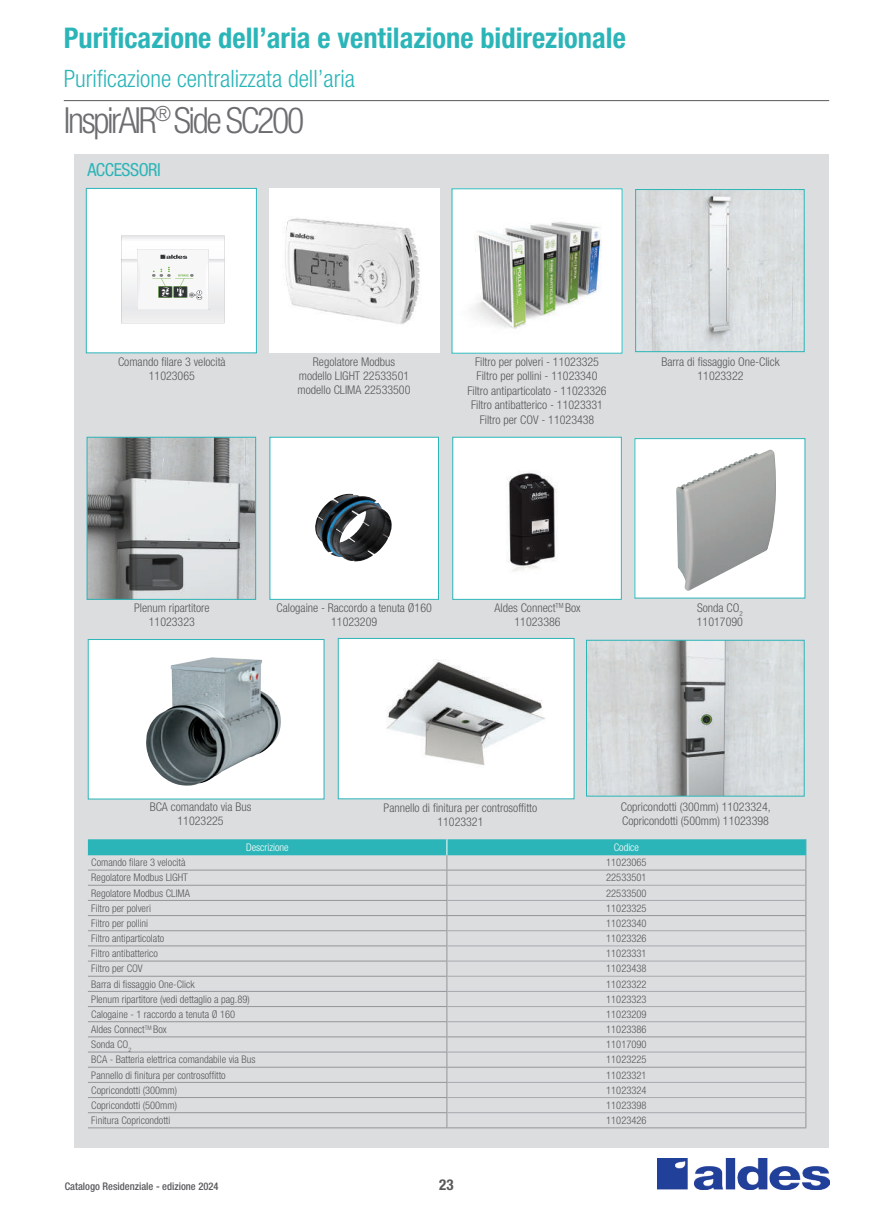
<style>
.page{position:relative;width:893px;height:1212px;background:#fff}
.page>*{position:absolute;margin:0;border:0;box-sizing:border-box;transform-origin:0 0}
.t1{font:300 condensed 36px "Helvetica Neue LT Std";letter-spacing:-.065em;color:#6c6d70}
.t2{font:700 condensed 28.5px "Helvetica Neue LT Std";color:#2cb5b8}
.t3{font:300 condensed 24px "Helvetica Neue LT Std";color:#2cb5b8}
.t4{font:condensed 18px "Helvetica Neue LT Std";letter-spacing:-.025em;color:#2cb5b8}
.t5{font:700 condensed 15px "Helvetica Neue LT Std";color:#57585a}
.t6{font:300 condensed 12px/14.4px "Helvetica Neue LT Std";color:#57585a;text-align:center}
.t7{font:300 condensed 10.5px "Helvetica Neue LT Std";color:#57585a}
.t8{font:500 condensed 10.5px "Helvetica Neue LT Std";color:#57585a}
.t9{font:300 condensed 10.5px "Helvetica Neue LT Std";color:#fff}
</style>
<div class="page">
<img style="left:658px;top:1159px;width:171px;height:31px">
<div style="left:74px;top:154px;width:755px;height:994px;background:#dcdddf"></div>
<img style="left:637px;top:191px;width:165px;height:159px">
<div style="left:635px;top:189px;width:169px;height:163px;border:1px solid #2cb5b8"></div>
<div style="left:86px;top:188px;width:170px;height:165px;background:#fff"></div>
<svg style="left:121px;top:236px;width:103px;height:87px"></svg>
<div style="left:86px;top:188px;width:171px;height:165px;border:1px solid #2cb5b8"></div>
<div style="left:635px;top:439px;width:170px;height:159px;background:#fff"></div>
<img style="left:676px;top:449px;width:100px;height:142px">
<img style="left:588px;top:642px;width:214px;height:152px">
<div style="left:586px;top:640px;width:218px;height:156px;border:1px solid #2cb5b8"></div>
<div style="left:88px;top:639px;width:236px;height:160px;background:#fff"></div>
<img style="left:146px;top:657px;width:135px;height:129px">
<div style="left:88px;top:639px;width:236px;height:160px;border:1px solid #2cb5b8"></div>
<img style="left:89px;top:439px;width:165px;height:158px">
<div style="left:87px;top:437px;width:169px;height:162px;border:1px solid #2cb5b8"></div>
<div style="left:270px;top:437px;width:168px;height:162px;background:#fff"></div>
<img style="left:315px;top:494px;width:77px;height:68px">
<div style="left:270px;top:437px;width:169px;height:162px;border:1px solid #2cb5b8"></div>
<div style="left:453px;top:437px;width:168px;height:162px;background:#fff"></div>
<img style="left:507px;top:472px;width:49px;height:99px">
<div style="left:338px;top:638px;width:236px;height:161px;background:#fff"></div>
<img style="left:387px;top:659px;width:158px;height:107px">
<div style="left:338px;top:638px;width:236px;height:161px;border:1px solid #2cb5b8"></div>
<img style="left:454px;top:191px;width:166px;height:159px">
<hr style="left:64px;top:100px;width:765px;height:1px;background:#57585a">
<hr style="left:88px;top:1127px;width:359px;height:1px;background:#939598">
<hr style="left:447px;top:1127px;width:359px;height:1px;background:#939598">
<svg style="left:88px;top:839px;width:718px;height:288px"></svg>
<div style="left:269px;top:188px;width:170px;height:165px;background:#fff"></div>
<img style="left:285px;top:218px;width:135px;height:106px">
<h2 class="t2" style="left:64px;top:21px;width:564px">Purificazione dell’aria e ventilazione bidirezionale</h2>
<h3 class="t3" style="left:64px;top:65px;width:293px">Purificazione centralizzata dell’aria</h3>
<h1 class="t1" style="left:64px;top:100px;width:242px">InspirAIR<sup>®</sup> Side SC200</h1>
<h3 class="t4" style="left:87px;top:159px;width:75px">ACCESSORI</h3>
<p class="t6" style="left:118px;top:354px;width:109px">Comando filare 3 velocità<br>11023065</p>
<p class="t6" style="left:298px;top:354px;width:114px">Regolatore Modbus modello LIGHT 22533501 modello CLIMA 22533500</p>
<p class="t6" style="left:467px;top:354px;width:141px">Filtro per polveri - 11023325<br>Filtro per pollini - 11023340<br>Filtro antiparticolato - 11023326<br>Filtro antibatterico - 11023331<br>Filtro per COV - 11023438</p>
<p class="t6" style="left:661px;top:354px;width:120px">Barra di fissaggio One-Click<br>11023322</p>
<p class="t6" style="left:134px;top:600px;width:77px">Plenum ripartitore<br>11023323</p>
<p class="t6" style="left:277px;top:600px;width:157px">Calogaine - Raccordo a tenuta Ø160<br>11023209</p>
<p class="t6" style="left:494px;top:600px;width:88px">Aldes Connect<sup>TM</sup> Box<br>11023386</p>
<p class="t6" style="left:697px;top:600px;width:48px;text-align:left">Sonda CO<sub>2<br></sub>11017090</p>
<p class="t6" style="left:150px;top:799px;width:103px">BCA comandato via Bus<br>11023225</p>
<p class="t6" style="left:384px;top:800px;width:155px">Pannello di finitura per controsoffitto<br>11023321</p>
<p class="t6" style="left:621px;top:799px;width:151px;text-align:left">Copricondotti (300mm) 11023324,<br>Copricondotti (500mm) 11023398</p>
<p class="t9" style="left:246px;top:841px;width:44px">Descrizione</p>
<p class="t9" style="left:614px;top:841px;width:27px">Codice</p>
<p class="t7" style="left:91px;top:856px;width:96px">Comando filare 3 velocità</p>
<p class="t7" style="left:606px;top:856px;width:42px">11023065</p>
<p class="t7" style="left:91px;top:872px;width:98px">Regolatore Modbus LIGHT</p>
<p class="t7" style="left:606px;top:872px;width:42px">22533501</p>
<p class="t7" style="left:91px;top:887px;width:100px">Regolatore Modbus CLIMA</p>
<p class="t7" style="left:606px;top:887px;width:42px">22533500</p>
<p class="t7" style="left:91px;top:902px;width:61px">Filtro per polveri</p>
<p class="t7" style="left:606px;top:902px;width:42px">11023325</p>
<p class="t7" style="left:91px;top:917px;width:58px">Filtro per pollini</p>
<p class="t7" style="left:606px;top:917px;width:42px">11023340</p>
<p class="t7" style="left:91px;top:932px;width:75px">Filtro antiparticolato</p>
<p class="t7" style="left:606px;top:932px;width:42px">11023326</p>
<p class="t7" style="left:91px;top:947px;width:68px">Filtro antibatterico</p>
<p class="t7" style="left:606px;top:947px;width:42px">11023331</p>
<p class="t7" style="left:91px;top:963px;width:53px">Filtro per COV</p>
<p class="t7" style="left:606px;top:963px;width:42px">11023438</p>
<p class="t7" style="left:91px;top:978px;width:105px">Barra di fissaggio One-Click</p>
<p class="t7" style="left:606px;top:978px;width:42px">11023322</p>
<p class="t7" style="left:91px;top:993px;width:160px">Plenum ripartitore (vedi dettaglio a pag.89)</p>
<p class="t7" style="left:606px;top:993px;width:42px">11023323</p>
<p class="t7" style="left:91px;top:1008px;width:145px">Calogaine - 1 raccordo a tenuta Ø 160</p>
<p class="t7" style="left:606px;top:1008px;width:42px">11023209</p>
<p class="t7" style="left:91px;top:1023px;width:77px">Aldes Connect<sup>TM</sup> Box</p>
<p class="t7" style="left:606px;top:1023px;width:42px">11023386</p>
<p class="t7" style="left:91px;top:1038px;width:42px">Sonda CO<sub>2</sub></p>
<p class="t7" style="left:606px;top:1038px;width:42px">11017090</p>
<p class="t7" style="left:91px;top:1053px;width:166px">BCA - Batteria elettrica comandabile via Bus</p>
<p class="t7" style="left:606px;top:1053px;width:42px">11023225</p>
<p class="t7" style="left:91px;top:1069px;width:136px">Pannello di finitura per controsoffitto</p>
<p class="t7" style="left:606px;top:1069px;width:42px">11023321</p>
<p class="t7" style="left:91px;top:1084px;width:87px">Copricondotti (300mm)</p>
<p class="t7" style="left:606px;top:1084px;width:42px">11023324</p>
<p class="t7" style="left:91px;top:1099px;width:87px">Copricondotti (500mm)</p>
<p class="t7" style="left:606px;top:1099px;width:42px">11023398</p>
<p class="t7" style="left:91px;top:1114px;width:81px">Finitura Copricondotti</p>
<p class="t7" style="left:606px;top:1114px;width:42px">11023426</p>
<p class="t8" style="left:65px;top:1180px;width:155px">Catalogo Residenziale - edizione 2024</p>
<h3 class="t5" style="left:439px;top:1175px;width:16px">23</h3>
</div>
